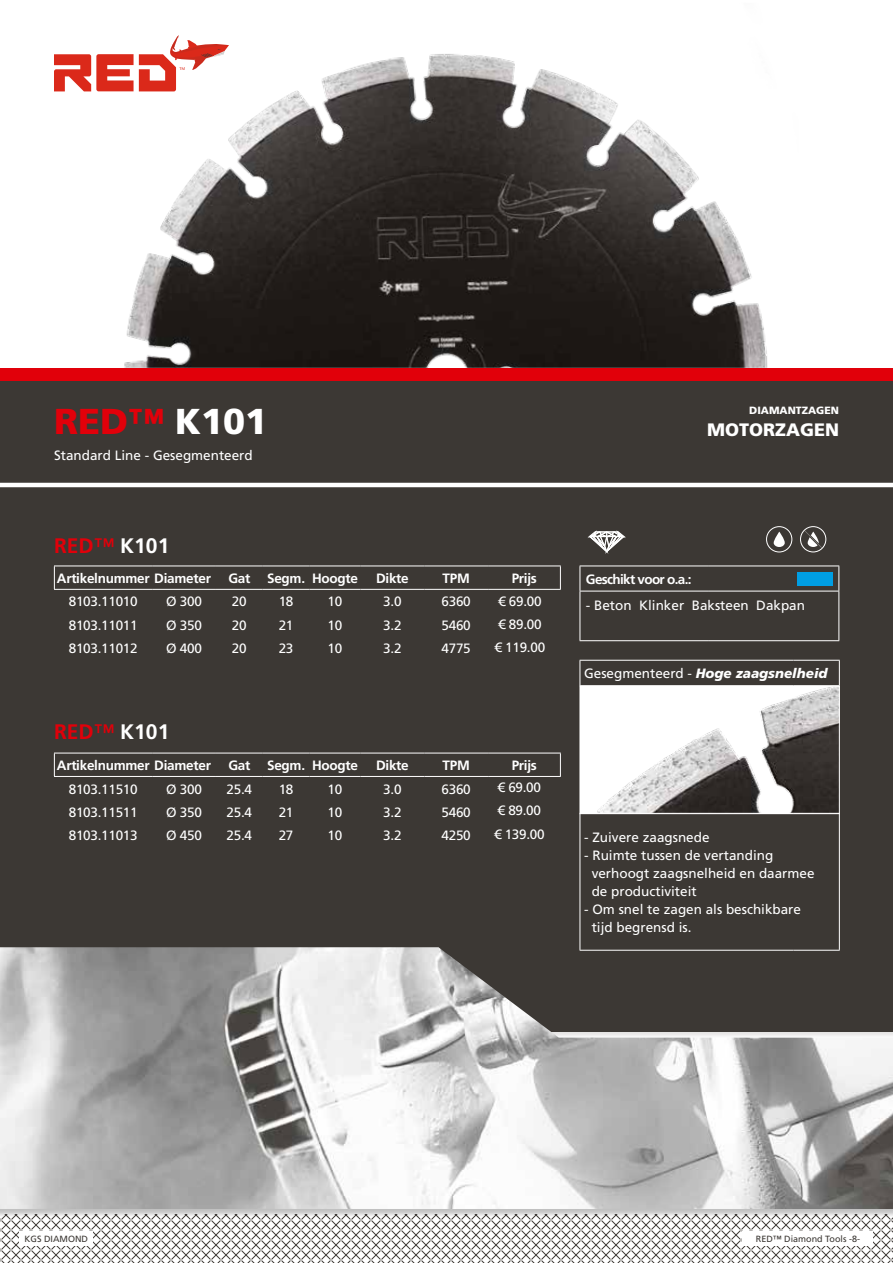
<style>
.page{position:relative;width:893px;height:1263px;background:#fff}
.page>*{position:absolute;margin:0;border:0;box-sizing:border-box;transform-origin:0 0}
.t1{font:900 36px "Frutiger";color:#e1000a}
.t2{font:700 21px "Frutiger LT Com";color:#fff}
.t3{font:900 18px "Frutiger";color:#fff}
.t4{font:13.5px/18px "Frutiger LT Com";color:#fff}
.t5{font:13.5px/23.4px "Frutiger LT Com";letter-spacing:-.02em;color:#fff}
.t6{font:700 13.5px "Frutiger LT Com";letter-spacing:-.02em;color:#fff}
.t7{font:italic 900 13.5px "Frutiger";color:#fff}
.t8{font:700 13.5px "Frutiger LT Com";letter-spacing:-.05em;color:#fff}
.t9{font:900 10.5px "Frutiger";color:#fff}
.t10{font:9px "Frutiger LT Com";color:#3c3834}
.s1{color:#fff}
.s2{color:#e1000a}
.s3{font-weight:400;color:#e1000a}
.s4{font-family:"Frutiger LT Com";font-weight:400;font-style:normal}
</style>
<div class="page">
<div style="left:0;top:381px;width:893px;height:651px;background:#3c3834"></div>
<hr style="left:0;top:483px;width:893px;height:4px;background:#fff">
<svg style="left:0;top:1218px;width:893px;height:45px"></svg>
<div style="left:0;top:368px;width:893px;height:13px;background:#e1000a"></div>
<img style="left:54px;top:35px;width:714px;height:333px">
<div style="left:0;top:947px;width:893px;height:271px;background:#000;opacity:.25"></div>
<img style="left:0;top:947px;width:893px;height:262px">
<svg style="left:587px;top:530px;width:39px;height:23px"></svg>
<svg style="left:803px;top:530px;width:20px;height:19px"></svg>
<div style="left:800px;top:526px;width:26px;height:26px;border:1px solid #fff;border-radius:50%"></div>
<svg style="left:774px;top:532px;width:11px;height:15px"></svg>
<div style="left:766px;top:526px;width:26px;height:26px;border:1px solid #fff;border-radius:50%"></div>
<img style="left:582px;top:688px;width:256px;height:124px">
<div style="left:580px;top:686px;width:260px;height:128px;border:1px solid #fff"></div>
<div style="left:743px;top:1231px;width:130px;height:14px;background:#fff"></div>
<div style="left:20px;top:1231px;width:73px;height:14px;background:#fff"></div>
<hr style="left:54px;top:566px;width:98px;height:1px;background:#fff">
<svg style="left:54px;top:566px;width:1px;height:23px"></svg>
<hr style="left:152px;top:566px;width:64px;height:1px;background:#fff">
<hr style="left:216px;top:566px;width:47px;height:1px;background:#fff">
<hr style="left:263px;top:566px;width:46px;height:1px;background:#fff">
<hr style="left:309px;top:566px;width:52px;height:1px;background:#fff">
<hr style="left:361px;top:566px;width:63px;height:1px;background:#fff">
<hr style="left:424px;top:566px;width:64px;height:1px;background:#fff">
<hr style="left:488px;top:566px;width:73px;height:1px;background:#fff">
<svg style="left:560px;top:566px;width:1px;height:23px"></svg>
<hr style="left:54px;top:589px;width:98px;height:1px;background:#fff">
<hr style="left:152px;top:589px;width:64px;height:1px;background:#fff">
<hr style="left:216px;top:589px;width:47px;height:1px;background:#fff">
<hr style="left:263px;top:589px;width:46px;height:1px;background:#fff">
<hr style="left:309px;top:589px;width:52px;height:1px;background:#fff">
<hr style="left:361px;top:589px;width:63px;height:1px;background:#fff">
<hr style="left:424px;top:589px;width:64px;height:1px;background:#fff">
<hr style="left:488px;top:589px;width:73px;height:1px;background:#fff">
<hr style="left:54px;top:753px;width:98px;height:1px;background:#fff">
<svg style="left:54px;top:753px;width:1px;height:23px"></svg>
<hr style="left:152px;top:753px;width:64px;height:1px;background:#fff">
<hr style="left:216px;top:753px;width:47px;height:1px;background:#fff">
<hr style="left:263px;top:753px;width:46px;height:1px;background:#fff">
<hr style="left:309px;top:753px;width:52px;height:1px;background:#fff">
<hr style="left:361px;top:753px;width:63px;height:1px;background:#fff">
<hr style="left:424px;top:753px;width:64px;height:1px;background:#fff">
<hr style="left:488px;top:753px;width:73px;height:1px;background:#fff">
<svg style="left:560px;top:753px;width:1px;height:23px"></svg>
<hr style="left:54px;top:776px;width:98px;height:1px;background:#fff">
<hr style="left:152px;top:776px;width:64px;height:1px;background:#fff">
<hr style="left:216px;top:776px;width:47px;height:1px;background:#fff">
<hr style="left:263px;top:776px;width:46px;height:1px;background:#fff">
<hr style="left:309px;top:776px;width:52px;height:1px;background:#fff">
<hr style="left:361px;top:776px;width:63px;height:1px;background:#fff">
<hr style="left:424px;top:776px;width:64px;height:1px;background:#fff">
<hr style="left:488px;top:776px;width:73px;height:1px;background:#fff">
<hr style="left:580px;top:814px;width:1px;height:136px;background:#fff">
<hr style="left:839px;top:814px;width:1px;height:136px;background:#fff">
<hr style="left:580px;top:950px;width:213px;height:1px;background:#fff">
<hr style="left:793px;top:950px;width:47px;height:1px;background:#fff">
<hr style="left:580px;top:660px;width:213px;height:1px;background:#fff">
<svg style="left:580px;top:661px;width:1px;height:24px"></svg>
<hr style="left:793px;top:660px;width:47px;height:1px;background:#fff">
<svg style="left:839px;top:661px;width:1px;height:24px"></svg>
<hr style="left:580px;top:685px;width:213px;height:1px;background:#fff">
<hr style="left:793px;top:685px;width:47px;height:1px;background:#fff">
<hr style="left:580px;top:813px;width:213px;height:1px;background:#fff">
<hr style="left:793px;top:813px;width:47px;height:1px;background:#fff">
<hr style="left:580px;top:591px;width:1px;height:49px;background:#fff">
<hr style="left:838px;top:591px;width:1px;height:49px;background:#fff">
<hr style="left:580px;top:640px;width:128px;height:1px;background:#fff">
<hr style="left:708px;top:640px;width:131px;height:1px;background:#fff">
<hr style="left:580px;top:566px;width:128px;height:1px;background:#fff">
<svg style="left:580px;top:566px;width:1px;height:25px"></svg>
<hr style="left:708px;top:566px;width:131px;height:1px;background:#fff">
<svg style="left:838px;top:566px;width:1px;height:25px"></svg>
<hr style="left:580px;top:591px;width:128px;height:1px;background:#fff">
<hr style="left:708px;top:591px;width:131px;height:1px;background:#fff">
<div style="left:798px;top:572px;width:35px;height:13px;background:#009ee3"></div>
<h1 class="t1" style="left:54px;top:400px;width:215px">RED™ <span class="s1">K101</span></h1>
<p class="t4" style="left:54px;top:446px;width:200px">Standard Line - Gesegmenteerd</p>
<h2 class="t2" style="left:54px;top:533px;width:117px"><span class="s2">RED</span><span class="s3">™</span> K101</h2>
<p class="t6" style="left:57px;top:570px;width:156px">Artikelnummer Diameter</p>
<p class="t6" style="left:228px;top:570px;width:131px">Gat Segm. Hoogte</p>
<p class="t6" style="left:376px;top:570px;width:34px">Dikte</p>
<p class="t6" style="left:443px;top:570px;width:29px">TPM</p>
<p class="t6" style="left:512px;top:570px;width:27px">Prijs</p>
<p class="t5" style="left:69px;top:590px;width:70px">8103.11010</p>
<p class="t4" style="left:166px;top:593px;width:37px">Ø 300</p>
<p class="t4" style="left:232px;top:593px;width:16px">20</p>
<p class="t4" style="left:279px;top:593px;width:16px">18</p>
<p class="t4" style="left:328px;top:593px;width:16px">10</p>
<p class="t4" style="left:383px;top:593px;width:20px">3.0</p>
<p class="t4" style="left:442px;top:593px;width:31px">6360</p>
<p class="t5" style="left:69px;top:613px;width:70px">8103.11011</p>
<p class="t4" style="left:166px;top:616px;width:37px">Ø 350</p>
<p class="t4" style="left:232px;top:616px;width:16px">20</p>
<p class="t4" style="left:279px;top:616px;width:16px">21</p>
<p class="t4" style="left:328px;top:616px;width:16px">10</p>
<p class="t4" style="left:383px;top:616px;width:20px">3.2</p>
<p class="t4" style="left:442px;top:616px;width:31px">5460</p>
<p class="t5" style="left:69px;top:637px;width:70px">8103.11012</p>
<p class="t4" style="left:166px;top:640px;width:37px">Ø 400</p>
<p class="t4" style="left:232px;top:640px;width:16px">20</p>
<p class="t4" style="left:279px;top:640px;width:16px">23</p>
<p class="t4" style="left:328px;top:640px;width:16px">10</p>
<p class="t4" style="left:383px;top:640px;width:20px">3.2</p>
<p class="t4" style="left:442px;top:640px;width:31px">4775</p>
<p class="t5" style="left:494px;top:589px;width:52px">€ 69.00 € 89.00 € 119.00</p>
<h2 class="t2" style="left:54px;top:719px;width:117px"><span class="s2">RED</span><span class="s3">™</span> K101</h2>
<p class="t6" style="left:57px;top:757px;width:156px">Artikelnummer Diameter</p>
<p class="t6" style="left:228px;top:757px;width:131px">Gat Segm. Hoogte</p>
<p class="t6" style="left:376px;top:757px;width:34px">Dikte</p>
<p class="t6" style="left:443px;top:757px;width:29px">TPM</p>
<p class="t6" style="left:512px;top:757px;width:27px">Prijs</p>
<p class="t5" style="left:69px;top:777px;width:70px">8103.11510</p>
<p class="t4" style="left:166px;top:780px;width:37px">Ø 300</p>
<p class="t4" style="left:227px;top:780px;width:27px">25.4</p>
<p class="t4" style="left:279px;top:780px;width:16px">18</p>
<p class="t4" style="left:328px;top:780px;width:16px">10</p>
<p class="t4" style="left:383px;top:780px;width:20px">3.0</p>
<p class="t4" style="left:442px;top:780px;width:31px">6360</p>
<p class="t5" style="left:69px;top:801px;width:70px">8103.11511</p>
<p class="t4" style="left:166px;top:803px;width:37px">Ø 350</p>
<p class="t4" style="left:227px;top:803px;width:27px">25.4</p>
<p class="t4" style="left:279px;top:803px;width:16px">21</p>
<p class="t4" style="left:328px;top:803px;width:16px">10</p>
<p class="t4" style="left:383px;top:803px;width:20px">3.2</p>
<p class="t4" style="left:442px;top:803px;width:31px">5460</p>
<p class="t5" style="left:69px;top:824px;width:70px">8103.11013</p>
<p class="t4" style="left:166px;top:827px;width:37px">Ø 450</p>
<p class="t4" style="left:227px;top:827px;width:27px">25.4</p>
<p class="t4" style="left:279px;top:827px;width:16px">27</p>
<p class="t4" style="left:328px;top:827px;width:16px">10</p>
<p class="t4" style="left:383px;top:827px;width:20px">3.2</p>
<p class="t4" style="left:442px;top:827px;width:31px">4250</p>
<p class="t5" style="left:494px;top:775px;width:52px">€ 69.00 € 89.00 € 139.00</p>
<p class="t9" style="left:749px;top:404px;width:91px">DIAMANTZAGEN</p>
<h3 class="t3" style="left:707px;top:419px;width:134px">MOTORZAGEN</h3>
<p class="t8" style="left:586px;top:571px;width:107px">Geschikt voor o.a.:</p>
<p class="t4" style="left:586px;top:597px;width:221px">- Beton Klinker Baksteen Dakpan</p>
<p class="t7" style="left:584px;top:665px;width:245px"><span class="s4">Gesegmenteerd -</span> Hoge zaagsnelheid</p>
<p class="t4" style="left:584px;top:828px;width:127px">- Zuivere zaagsnede</p>
<p class="t4" style="left:592px;top:846px;width:224px;text-indent:-8px">- Ruimte tussen de vertanding verhoogt zaagsnelheid en daarmee de productiviteit</p>
<p class="t4" style="left:592px;top:900px;width:211px;text-indent:-8px">- Om snel te zagen als beschikbare tijd begrensd is.</p>
<p class="t10" style="left:25px;top:1233px;width:65px">KGS DIAMOND</p>
<p class="t10" style="left:756px;top:1233px;width:106px">RED™ Diamond Tools -8-</p>
</div>
